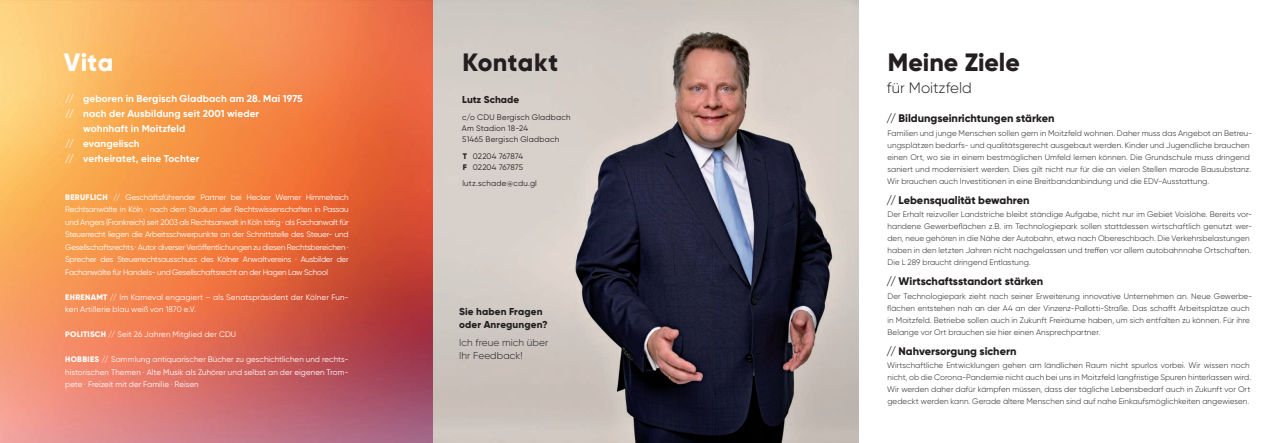
<style>
.page{position:relative;width:1287px;height:443px;background:#fff}
.page>*{position:absolute;margin:0;border:0;box-sizing:border-box;transform-origin:0 0}
.t1{font:800 25px "Gilroy";color:#231f20}
.t2{font:800 25px "Gilroy";color:#fff}
.t3{font:300 15px "Gilroy";letter-spacing:-.005em;color:#231f20}
.Zwiti{font:800 11px "Gilroy";letter-spacing:-.005em;color:#231f20}
.copy_weiß{font:700 10px "Gilroy";letter-spacing:.01em;color:#fff}
.Zwiti-2{font:800 10px/13px "Gilroy";letter-spacing:.01em;color:#231f20}
.Zwiti-3{font:300 10px/13px "Gilroy";letter-spacing:.01em;color:#231f20}
.copy{font:300 8px/12px "Gilroy";letter-spacing:.005em;color:#231f20}
.copy_weiß-2{font:8px/12.5px "Gilroy";letter-spacing:.01em;color:#fff;text-align:justify}
.VK_Adresse{font:8px/11px "Gilroy";letter-spacing:.025em;color:#231f20}
.VK_Adresse-2{font:8px/11px "Gilroy";letter-spacing:.005em;color:#231f20}
.s1{font-weight:800}
</style>
<div class="page">
<img style="left:0;top:0;width:859px;height:442px">
<p class="t2" style="left:64px;top:47px;width:51px">Vita</p>
<p class="t1" style="left:463px;top:47px;width:97px">Kontakt</p>
<p class="copy_weiß" style="left:65px;top:92px;width:239px">// geboren in Bergisch Gladbach am 28. Mai 1975</p>
<p class="copy_weiß" style="left:65px;top:107px;width:195px">// nach der Ausbildung seit 2001 wieder</p>
<p class="copy_weiß" style="left:83px;top:122px;width:104px">wohnhaft in Moitzfeld</p>
<p class="copy_weiß" style="left:65px;top:137px;width:76px">// evangelisch</p>
<p class="copy_weiß" style="left:65px;top:152px;width:136px">// verheiratet, eine Tochter</p>
<p class="copy_weiß-2" style="left:65px;top:190px;width:285px"><span class="s1">BERUFLICH</span> // Geschäftsführender Partner bei Hecker Werner Himmelreich Rechtsanwälte in Köln · nach dem Studium der Rechtswissenschaften in Passau und Angers (Frankreich) seit 2003 als Rechtsanwalt in Köln tätig · als Fachanwalt für Steuerrecht liegen die Arbeitsschwerpunkte an der Schnittstelle des Steuer- und Gesellschaftsrechts · Autor diverser Veröffentlichungen zu diesen Rechtsbereichen · Sprecher des Steuerrechtsausschuss des Kölner Anwaltvereins · Ausbilder der Fachanwälte für Handels- und Gesellschaftsrecht an der Hagen Law School</p>
<p class="copy_weiß-2" style="left:65px;top:290px;width:285px"><span class="s1">EHRENAMT</span> // Im Karneval engagiert – als Senatspräsident der Kölner Fun&shy;ken Artillerie blau weiß von 1870 e.V.</p>
<p class="copy_weiß-2" style="left:65px;top:327px;width:172px"><span class="s1">POLITISCH</span> // Seit 26 Jahren Mitglied der CDU</p>
<p class="copy_weiß-2" style="left:65px;top:352px;width:285px"><span class="s1">HOBBIES</span> // Sammlung antiquarischer Bücher zu geschichtlichen und rechts&shy;historischen Themen · Alte Musik als Zuhörer und selbst an der eigenen Trom&shy;pete · Freizeit mit der Familie · Reisen</p>
<p class="Zwiti-2" style="left:462px;top:93px;width:58px">Lutz Schade</p>
<p class="VK_Adresse" style="left:462px;top:111px;width:110px">c/o CDU Bergisch Gladbach<br>Am Stadion 18-24<br>51465 Bergisch Gladbach</p>
<p class="VK_Adresse-2" style="left:463px;top:150px;width:62px"><span class="s1">T</span> 02204 767874<br><span class="s1">F</span> 02204 767875</p>
<p class="VK_Adresse" style="left:462px;top:178px;width:76px">lutz.schade@cdu.gl</p>
<p class="Zwiti-2" style="left:459px;top:304px;width:90px">Sie haben Fragen oder Anregungen?</p>
<p class="Zwiti-3" style="left:459px;top:336px;width:90px">Ich freue mich über<br>Ihr Feedback!</p>
<p class="t1" style="left:888px;top:47px;width:134px">Meine Ziele</p>
<p class="t3" style="left:887px;top:79px;width:86px">für Moitzfeld</p>
<p class="Zwiti" style="left:886px;top:111px;width:169px">// Bildungseinrichtungen stärken</p>
<p class="copy" style="left:887px;top:127px;width:367px">Familien und junge Menschen sollen gern in Moitzfeld wohnen. Daher muss das Angebot an Betreu&shy;ungsplätzen bedarfs- und qualitätsgerecht ausgebaut werden. Kinder und Jugendliche brauchen einen Ort, wo sie in einem bestmöglichen Umfeld lernen können. Die Grundschule muss dringend saniert und modernisiert werden. Dies gilt nicht nur für die an vielen Stellen marode Bausubstanz.<br>Wir brauchen auch Investitionen in eine Breitbandanbindung und die EDV-Ausstattung.</p>
<p class="Zwiti" style="left:886px;top:193px;width:144px">// Lebensqualität bewahren</p>
<p class="copy" style="left:887px;top:208px;width:367px">Der Erhalt reizvoller Landstriche bleibt ständige Aufgabe, nicht nur im Gebiet Voislöhe. Bereits vor&shy;handene Gewerbeflächen z.B. im Technologiepark sollen stattdessen wirtschaftlich genutzt wer&shy;den, neue gehören in die Nähe der Autobahn, etwa nach Obereschbach. Die Verkehrsbelastungen haben in den letzten Jahren nicht nachgelassen und treffen vor allem autobahnnahe Ortschaften.<br>Die L 289 braucht dringend Entlastung.</p>
<p class="Zwiti" style="left:886px;top:274px;width:158px">// Wirtschaftsstandort stärken</p>
<p class="copy" style="left:887px;top:289px;width:367px">Der Technologiepark zieht nach seiner Erweiterung innovative Unternehmen an. Neue Gewerbe&shy;flächen entstehen nah an der A4 an der Vinzenz-Pallotti-Straße. Das schafft Arbeitsplätze auch in Moitzfeld. Betriebe sollen auch in Zukunft Freiräume haben, um sich entfalten zu können. Für ihre Belange vor Ort brauchen sie hier einen Ansprechpartner.</p>
<p class="Zwiti" style="left:886px;top:343px;width:131px">// Nahversorgung sichern</p>
<p class="copy" style="left:887px;top:358px;width:365px">Wirtschaftliche Entwicklungen gehen am ländlichen Raum nicht spurlos vorbei. Wir wissen noch nicht, ob die Corona-Pandemie nicht auch bei uns in Moitzfeld langfristige Spuren hinterlassen wird.<br>Wir werden daher dafür kämpfen müssen, dass der tägliche Lebensbedarf auch in Zukunft vor Ort gedeckt werden kann. Gerade ältere Menschen sind auf nahe Einkaufsmöglichkeiten angewiesen.</p>
</div>
